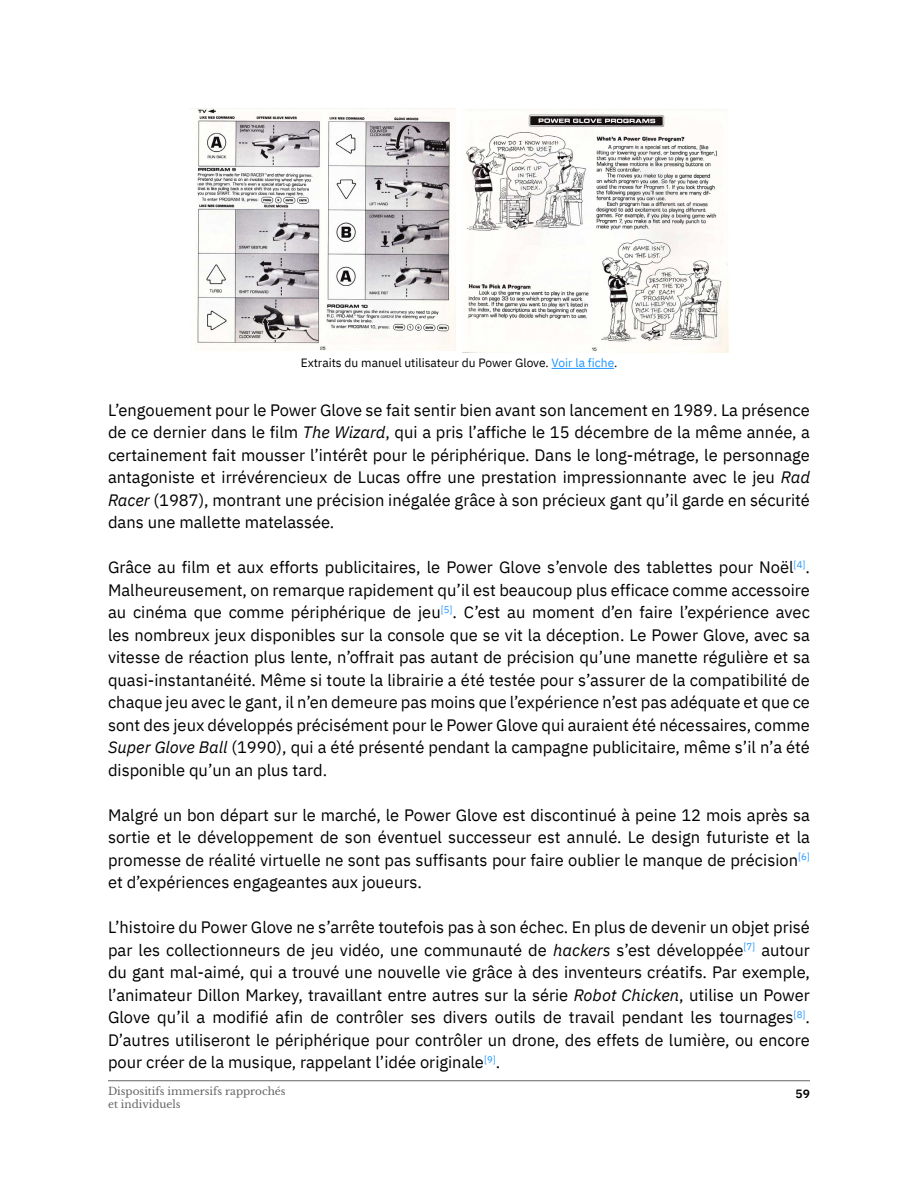
<style>
.page{position:relative;width:918px;height:1188px;background:#fff}
.page>*{position:absolute;margin:0;border:0;box-sizing:border-box;transform-origin:0 0}
.t1{font:16.5px/22.5px "IBM Plex Sans";color:#000}
.t2{font:12px "IBM Plex Sans";color:#000}
.t3{font:600 12px "IBM Plex Sans";color:#000}
.t4{font:10.5px/12.6px "Libre Baskerville";color:#646464}
.t5{font:9.6px "IBM Plex Sans";color:#1f95ff}
.s1{color:#1f95ff}
.s2{font-style:italic}
.s3{font-size:16.5px;color:#000}
</style>
<div class="page">
<hr style="left:108px;top:1080px;width:702px;height:1px;background:#646464">
<img style="left:197px;top:109px;width:259px;height:242px">
<hr style="left:552px;top:368px;width:62px;height:1px;background:#1f95ff">
<img style="left:462px;top:109px;width:267px;height:244px">
<p class="t2" style="left:301px;top:354px;width:318px">Extraits du manuel utilisateur du Power Glove. <span class="s1">Voir la fiche</span>.</p>
<p class="t1" style="left:108px;top:397px;width:704px;text-align:justify">’Lengouement pour le Power Glove se fait sentir bien avant son lancement en 1989. La présence de ce dernier dans le film <span class="s2">The Wizard</span>, qui a pris ’l affiche le 15 décembre de la même année a, certainement fait mousser ’l intérêt pour le périphérique. Dans le long-métrage le, personnage antagoniste et irrévérencieux de Lucas offre une prestation impressionnante avec le jeu <span class="s2">Rad Racer</span> (1987 ,) montrant une précision inégalée grâce à son précieux gant qu i l’ garde en sécurité dans une mallette matelassée.</p>
<p class="t1" style="left:802px;top:555px;width:9px">.<sup>[</sup></p>
<p class="t5" style="left:794px;top:557px;width:10px">4]</p>
<p class="t1" style="left:108px;top:555px;width:687px">Grâce au film et aux efforts publicitaires, le Power Glove ’s envole des tablettes pour Noël</p>
<p class="t1" style="left:108px;top:577px;width:704px">Malheureusement, on remarque rapidement qu i l’ est beaucoup plus efficace comme accessoire</p>
<p class="t1" style="left:474px;top:600px;width:337px">’est au moment ’d en faire ’l expérience avec</p>
<p class="t1" style="left:108px;top:600px;width:704px">au cinéma que comme périphérique de jeu<br>les nombreux jeux disponibles sur la console que se vit la déception. Le Power Glove, avec sa vitesse de réaction plus lente ’n, offrait pas autant de précision qu’une manette régulière et sa quasi-instantanéité. Même si toute la librairie a été testée pour ’s assurer de la compatibilité de chaque jeu avec le gant ’ni l, en demeure pas moins que ’l expérience ’n est pas adéquate et que ce sont des jeux développés précisément pour le Power Glove qui auraient été nécessaires, comme <span class="s2">Super Glove Ball</span> (1990 ,) qui a été présenté pendant la campagne publicitaire, m ê m e a’ni l’s é t é disponible qu’un an plus tard.</p>
<p class="t1" style="left:108px;top:802px;width:704px">Malgré un bon départ sur le marché le, Power Glove est discontinué à peine 12 mois après sa sortie et le développement de son éventuel successeur est annulé. Le design futuriste et la</p>
<p class="t5" style="left:798px;top:849px;width:13px">6] [</p>
<p class="t5" style="left:441px;top:602px;width:35px"><span class="s3">C.</span>]5[</p>
<p class="t1" style="left:108px;top:847px;width:692px">promesse de réalité virtuelle ne sont pas suffisants pour faire oublier le manque de précision et ’d expériences engageantes aux joueurs.</p>
<p class="t1" style="left:108px;top:915px;width:704px;text-align:right">’L histoire du Power Glove ne ’s arrête toutefois pas à son échec. En plus de devenir un objet prisé autour</p>
<p class="t1" style="left:108px;top:937px;width:637px">par les collectionneurs de jeu vidéo, une communauté de <span class="s2">hackers</span> ’s est développée</p>
<p class="t1" style="left:108px;top:960px;width:703px">du gant mal-aimé, qui a trouvé une nouvelle vie grâce à des inventeurs créatifs. Par exemple,</p>
<p class="t1" style="left:108px;top:982px;width:703px">’l animateur Dillon Markey, travaillant entre autres sur la série <span class="s2">Robot Chicken</span>, utilise un Power</p>
<p class="t1" style="left:802px;top:1005px;width:9px">.<sup>[</sup></p>
<p class="t5" style="left:743px;top:939px;width:13px">] 7[</p>
<p class="t1" style="left:108px;top:1005px;width:703px">Glove qu ai l’ modifié afin de contrôler ses divers outils de travail pendant les tournages<br>D’autres utiliseront le périphérique pour contrôler un drone, des effets de lumière, ou encore</p>
<p class="t5" style="left:484px;top:1052px;width:18px"><span class="s3">.</span>[9]</p>
<p class="t5" style="left:794px;top:1007px;width:10px">8]</p>
<p class="t1" style="left:108px;top:1050px;width:378px">pour créer de la musique, rappelant ’l idée originale</p>
<p class="t4" style="left:108px;top:1085px;width:179px">Dispositifs immersifs rapprochés et individuels</p>
<p class="t3" style="left:796px;top:1085px;width:16px">59</p>
</div>
